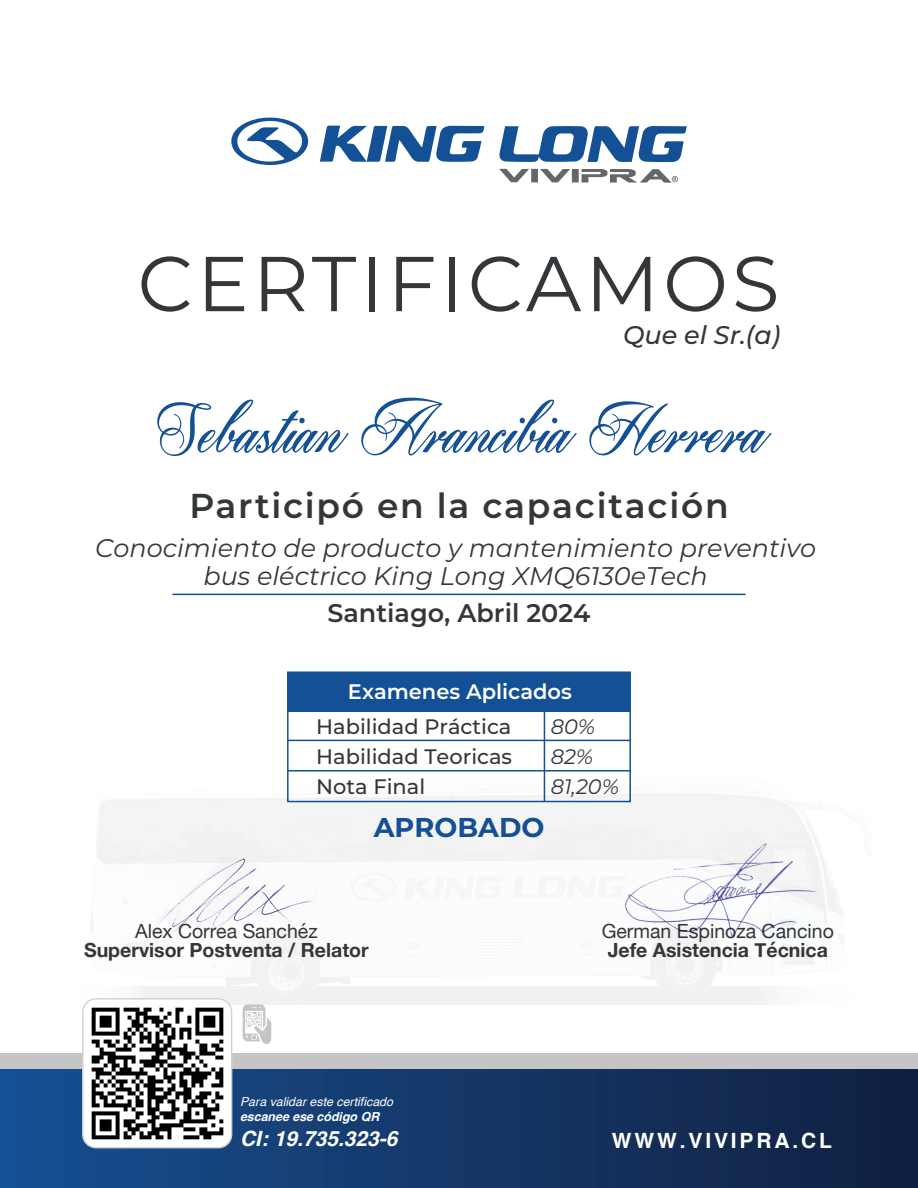
<style>
.page{position:relative;width:918px;height:1188px;background:#fff}
.page>*{position:absolute;margin:0;border:0;box-sizing:border-box;transform-origin:0 0}
.t1{font:77.55px "Montserrat";letter-spacing:.05em;color:#33373a}
.t2{font:75px "Pharmount Personal Use Only";color:#145095;scale:.92 1}
.t3{font:600 34.5px "Montserrat";letter-spacing:.05em;color:#33373a}
.t4{font:700 27.15px "Montserrat";color:#145095}
.t5{font:italic 25.5px/28.5px "Montserrat";color:#33373a;text-align:center}
.t6{font:600 25.5px "Montserrat";color:#33373a}
.t7{font:italic 500 25.5px "Montserrat";color:#33373a}
.t8{font:500 21px/30px "Montserrat";color:#33373a;text-align:justify}
.t9{font:600 21px "Montserrat";color:#fff}
.t10{font:italic 700 21px "Helvetica";color:#fff}
.t11{font:700 21px "Helvetica";letter-spacing:.135em;color:#fff}
.t12{font:italic 21px/30px "Montserrat";color:#33373a}
.t13{font:700 19.5px "Helvetica Neue";color:#33373a}
.t14{font:19.5px "Helvetica Neue";color:#33373a}
.t15{font:italic 12.45px "Helvetica";color:#fff}
.t16{font:italic 700 12.45px "Helvetica";color:#fff}
</style>
<div class="page">
<div style="left:0;top:1053px;width:918px;height:17px;background:#c4c5c4"></div>
<div style="left:404px;top:877px;width:100px;height:22px;background:#f6f6f6"></div>
<div style="left:512px;top:876px;width:108px;height:23px;background:#f6f6f6"></div>
<hr style="left:172px;top:594px;width:574px;height:1px;background:#145095">
<img style="left:620px;top:840px;width:207px;height:99px">
<img style="left:143px;top:857px;width:174px;height:88px">
<div style="left:0;top:1070px;width:918px;height:118px;background:linear-gradient(to right,#185193,#111f40)"></div>
<div style="left:83px;top:999px;width:149px;height:149px;background:#fff;border-radius:13px"></div>
<div style="left:82px;top:998px;width:150px;height:150px;border:2px solid #d2d4d3;border-radius:13px"></div>
<svg style="left:243px;top:1004px;width:28px;height:40px"></svg>
<svg style="left:499px;top:169px;width:30px;height:13px"></svg>
<svg style="left:540px;top:169px;width:30px;height:13px"></svg>
<div style="left:531px;top:169px;width:7px;height:13px;background:#626768"></div>
<div style="left:572px;top:169px;width:7px;height:13px;background:#626768"></div>
<svg style="left:231px;top:117px;width:78px;height:48px"></svg>
<svg style="left:320px;top:126px;width:164px;height:36px"></svg>
<svg style="left:499px;top:126px;width:188px;height:36px"></svg>
<svg style="left:582px;top:169px;width:96px;height:14px"></svg>
<div style="left:287px;top:671px;width:344px;height:131px;border:2px solid #145095"></div>
<div style="left:288px;top:672px;width:342px;height:40px;background:#145095"></div>
<hr style="left:288px;top:740px;width:342px;height:1px;background:#145095">
<hr style="left:288px;top:770px;width:342px;height:2px;background:#145095">
<hr style="left:544px;top:712px;width:1px;height:90px;background:#145095">
<img style="left:91px;top:1007px;width:132px;height:132px">
<h1 class="t1" style="left:137px;top:230px;width:644px">CERTIFICAMOS</h1>
<p class="t7" style="left:623px;top:317px;width:159px">Que el Sr.(a)</p>
<h2 class="t2" style="left:157px;top:396px;width:660px">Sebastian Arancibia Herrera</h2>
<h3 class="t3" style="left:189px;top:482px;width:541px">Participó en la capacitación</h3>
<p class="t5" style="left:95px;top:532px;width:723px">Conocimiento de producto y mantenimiento preventivo bus eléctrico King Long XMQ6130eTech</p>
<p class="t6" style="left:327px;top:594px;width:265px">Santiago, Abril 2024</p>
<p class="t9" style="left:348px;top:677px;width:226px">Examenes Aplicados</p>
<p class="t12" style="left:551px;top:711px;width:70px">80%<br>82%<br>81,20%</p>
<p class="t8" style="left:316px;top:711px;width:197px">Habilidad Práctica Habilidad Teoricas Nota Final</p>
<p class="t4" style="left:374px;top:807px;width:172px">APROBADO</p>
<p class="t14" style="left:135px;top:919px;width:184px">Alex Correa Sanchéz</p>
<p class="t13" style="left:84px;top:938px;width:286px">Supervisor Postventa / Relator</p>
<p class="t15" style="left:240px;top:1096px;width:155px">Para validar este certificado</p>
<p class="t16" style="left:240px;top:1111px;width:141px">escanee ese código QR</p>
<p class="t10" style="left:240px;top:1130px;width:159px">CI: 19.735.323-6</p>
<p class="t14" style="left:602px;top:919px;width:234px">German Espinoza Cancino</p>
<p class="t13" style="left:608px;top:938px;width:222px">Jefe Asistencia Técnica</p>
<p class="t11" style="left:612px;top:1131px;width:222px">WWW.VIVIPRA.CL</p>
</div>
